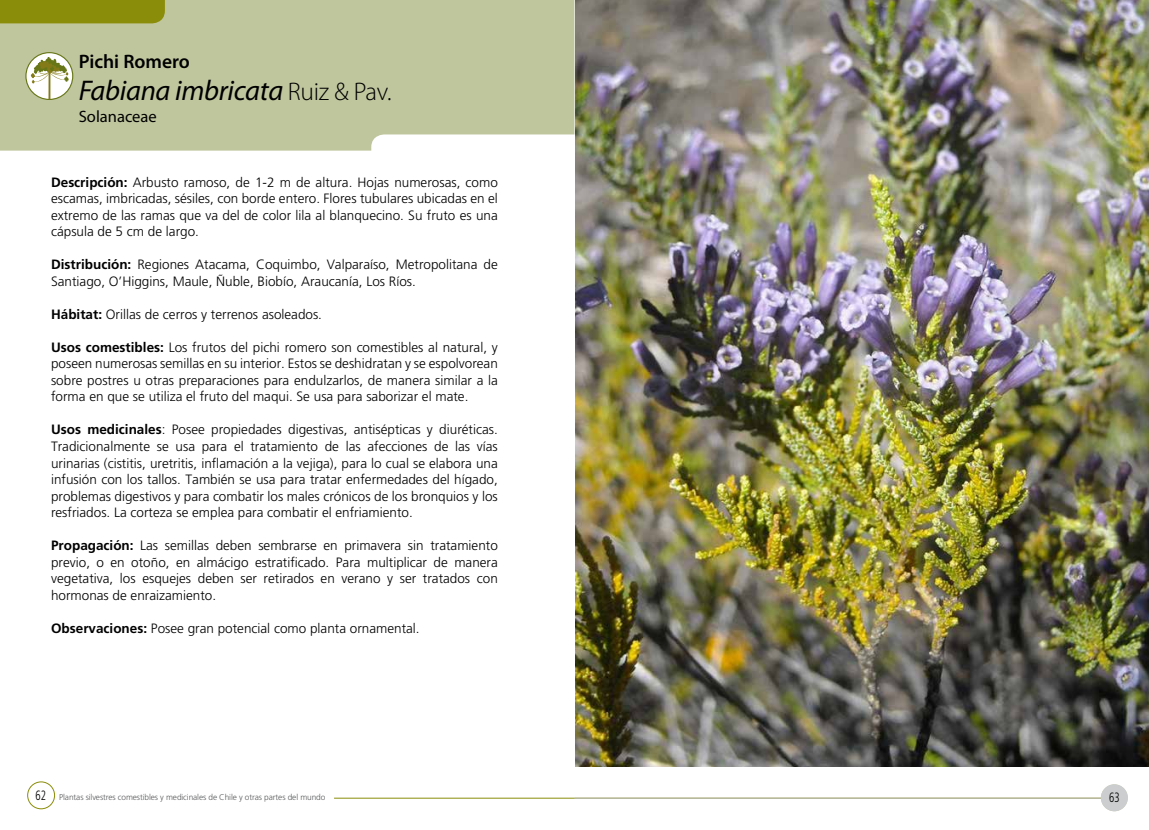
<style>
.page{position:relative;width:1149px;height:830px;background:#fff}
.page>*{position:absolute;margin:0;border:0;box-sizing:border-box;transform-origin:0 0}
.t1{font:italic 28.5px "Myriad Pro";letter-spacing:-.01em;color:#000}
.t2{font:600 19.5px "Myriad Pro";color:#000}
.t3{font:16.5px "Myriad Pro";color:#000}
.t4{font:300 13.5px/16.5px "Frutiger LT Std";color:#000;text-align:justify}
.t5{font:300 condensed 13.5px "Frutiger LT Std";color:#000;scale:.81 1}
.t6{font:300 8.25px "Frutiger LT Std";letter-spacing:-.01em;color:#58595b}
.s1{font-weight:300;font-style:normal;font-size:25.5px}
.s2{font-weight:700}
.s3{font-stretch:condensed;font-size:13.5px;color:#000}
</style>
<div class="page">
<div style="left:1100px;top:784px;width:27px;height:26px;background:#cbcdce;border-radius:50%"></div>
<hr style="left:574px;top:797px;width:526px;height:1px;background:#bcbec0">
<div style="left:27px;top:781px;width:28px;height:27px;border:1px solid #8a8d09;border-radius:50%"></div>
<hr style="left:334px;top:797px;width:240px;height:1px;background:#8a8d09">
<img style="left:575px;top:0;width:573px;height:765px">
<svg style="left:0;top:0;width:574px;height:150px;background:#bec59a"></svg>
<svg style="left:26px;top:53px;width:47px;height:46px"></svg>
<div style="left:25px;top:52px;width:48px;height:48px;border:1px solid #677718;border-radius:50%"></div>
<svg style="left:31px;top:57px;width:38px;height:42px"></svg>
<h2 class="t2" style="left:79px;top:51px;width:113px">Pichi Romero</h2>
<h1 class="t1" style="left:79px;top:75px;width:314px">Fabiana imbricata <span class="s1">Ruiz &amp; Pav.</span></h1>
<p class="t3" style="left:79px;top:108px;width:80px">Solanaceae</p>
<p class="t4" style="left:51px;top:174px;width:448px"><span class="s2">Descripción:</span> Arbusto ramoso, de 1-2 m de altura. Hojas numerosas, como escamas, imbricadas, sésiles, con borde entero. Flores tubulares ubicadas en el extremo de las ramas que va del de color lila al blanquecino. Su fruto es una cápsula de 5 cm de largo.</p>
<p class="t4" style="left:51px;top:256px;width:448px"><span class="s2">Distribución:</span> Regiones Atacama, Coquimbo, Valparaíso, Metropolitana de<br>Santiago, O’Higgins, Maule, Ñuble, Biobío, Araucanía, Los Ríos.</p>
<p class="t4" style="left:51px;top:306px;width:272px"><span class="s2">Hábitat:</span> Orillas de cerros y terrenos asoleados.</p>
<p class="t4" style="left:51px;top:339px;width:448px"><span class="s2">Usos comestibles:</span> Los frutos del pichi romero son comestibles al natural, y poseen numerosas semillas en su interior. Estos se deshidratan y se espolvorean sobre postres u otras preparaciones para endulzarlos, de manera similar a la forma en que se utiliza el fruto del maqui. Se usa para saborizar el mate.</p>
<p class="t4" style="left:51px;top:421px;width:448px"><span class="s2">Usos medicinales</span>: Posee propiedades digestivas, antisépticas y diuréticas.<br>Tradicionalmente se usa para el tratamiento de las afecciones de las vías urinarias (cistitis, uretritis, inflamación a la vejiga), para lo cual se elabora una infusión con los tallos. También se usa para tratar enfermedades del hígado, problemas digestivos y para combatir los males crónicos de los bronquios y los resfriados. La corteza se emplea para combatir el enfriamiento.</p>
<p class="t4" style="left:51px;top:537px;width:448px"><span class="s2">Propagación:</span> Las semillas deben sembrarse en primavera sin tratamiento previo, o en otoño, en almácigo estratificado. Para multiplicar de manera vegetativa, los esquejes deben ser retirados en verano y ser tratados con hormonas de enraizamiento.</p>
<p class="t4" style="left:51px;top:619px;width:370px"><span class="s2">Observaciones:</span> Posee gran potencial como planta ornamental.</p>
<p class="t6" style="left:35px;top:791px;width:291px"><span class="s3">62</span> Plantas silvestres comestibles y medicinales de Chile y otras partes del mundo</p>
<p class="t5" style="left:1108px;top:789px;width:15px">63</p>
</div>
